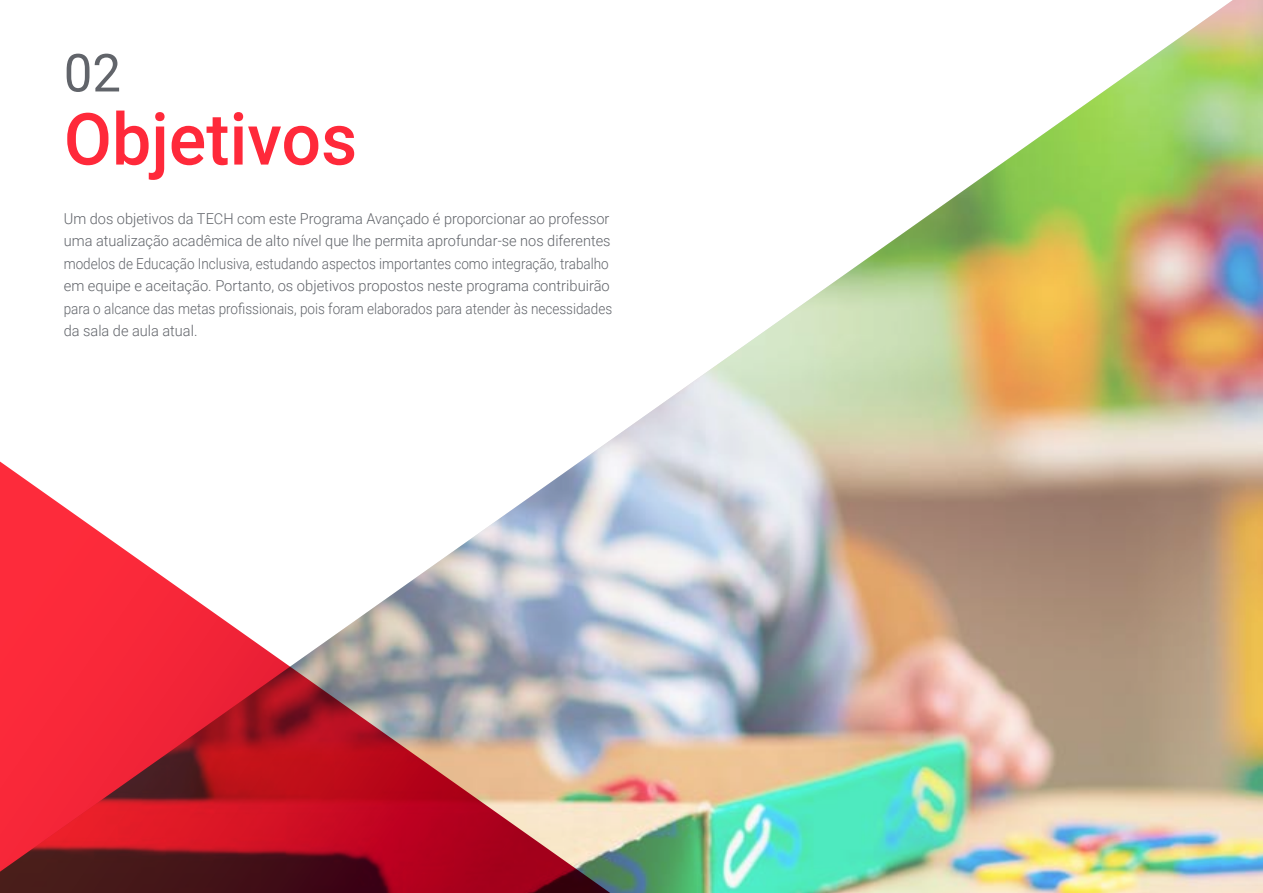
<style>
.page{position:relative;width:1263px;height:893px;background:#fff}
.page>*{position:absolute;margin:0;border:0;box-sizing:border-box;transform-origin:0 0}
.t1{font:500 72px "Roboto";color:#ff293a}
.t2{font:52.5px "Roboto";color:#61646a}
.t3{font:300 15px/22.5px "Roboto";color:#61646a}
</style>
<div class="page">
<img style="left:602px;top:0;width:661px;height:893px">
<svg style="left:0;top:446px;width:640px;height:447px"></svg>
<h2 class="t2" style="left:64px;top:36px;width:59px">02</h2>
<h1 class="t1" style="left:64px;top:89px;width:295px">Objetivos</h1>
<p class="t3" style="left:64px;top:207px;width:550px">Um dos objetivos da TECH com este Programa Avançado é proporcionar ao professor uma atualização acadêmica de alto nível que lhe permita aprofundar-se nos diferentes modelos de Educação Inclusiva, estudando aspectos importantes como integração, trabalho em equipe e aceitação. Portanto, os objetivos propostos neste programa contribuirão para o alcance das metas profissionais, pois foram elaborados para atender às necessidades da sala de aula atual.</p>
</div>
